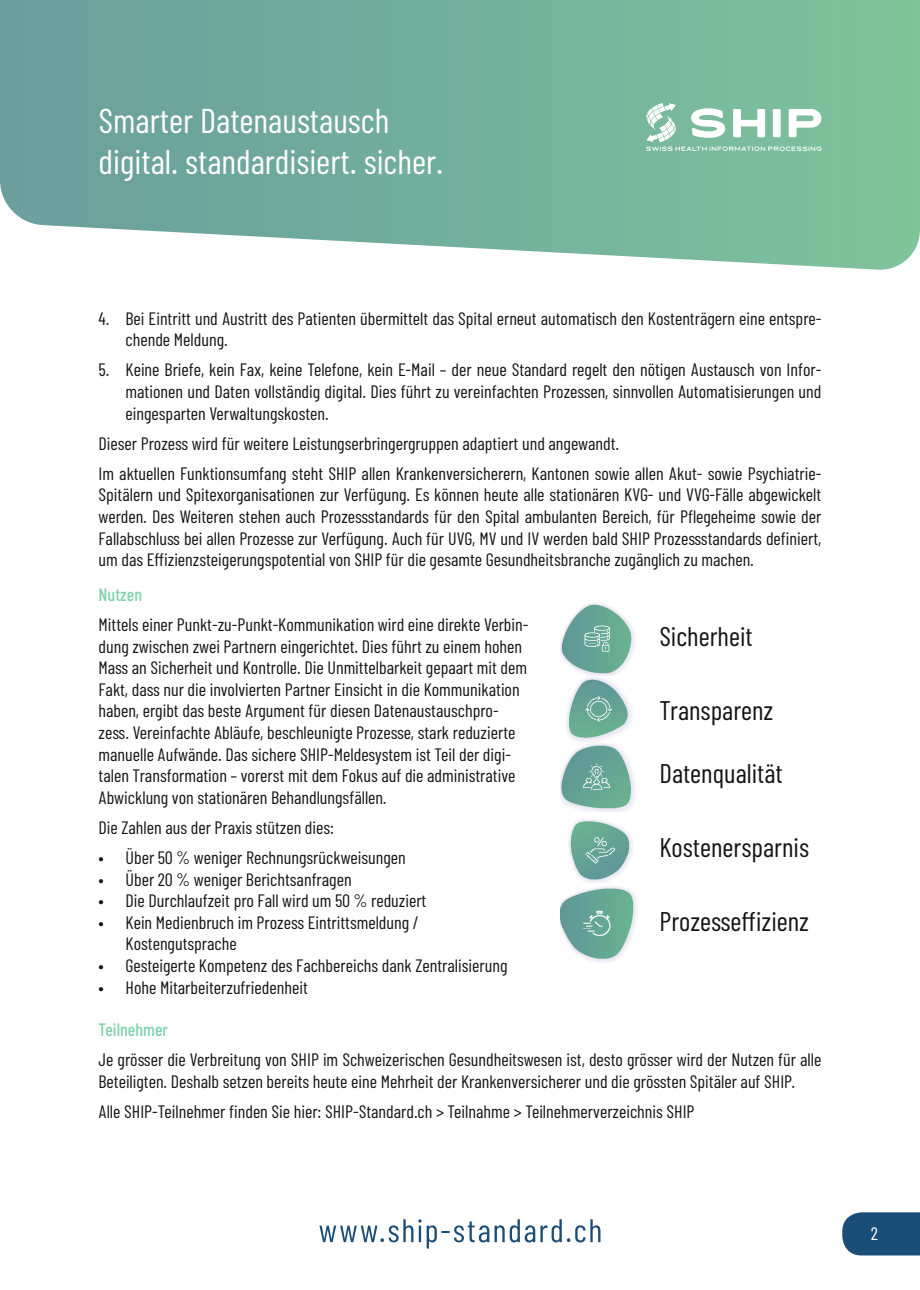
<style>
.page{position:relative;width:920px;height:1290px;background:#fff}
.page>*{position:absolute;margin:0;border:0;box-sizing:border-box;transform-origin:0 0}
.t1{font:34.5px/41.4px "Barlow Condensed";color:#fff}
.t2{font:27px "Barlow Condensed";color:#131413}
.t3{font:18px/21.6px "Barlow Condensed";color:#131413}
.t4{font:500 18px "Barlow Condensed";color:#81d2af}
.t5{font:18px "Barlow Condensed";color:#fff}
</style>
<div class="page">
<svg style="left:842px;top:1212px;width:78px;height:43px;background:#26567e"></svg>
<svg style="left:0;top:0;width:920px;height:270px;background:#80b7a5"></svg>
<svg style="left:319px;top:1219px;width:281px;height:29px"></svg>
<svg style="left:646px;top:103px;width:175px;height:48px"></svg>
<img style="left:561px;top:743px;width:74px;height:68px">
<img style="left:569px;top:819px;width:64px;height:64px">
<img style="left:561px;top:886px;width:76px;height:76px">
<img style="left:561px;top:603px;width:74px;height:73px">
<img style="left:566px;top:677px;width:66px;height:65px">
<p class="t1" style="left:99px;top:99px;width:346px">Smarter Datenaustausch digital. standardisiert. sicher.</p>
<p class="t3" style="left:126px;top:307px;width:697px;text-indent:-27px">4. Bei Eintritt und Austritt des Patienten übermittelt das Spital erneut automatisch den Kostenträgern eine entspre&shy;chende Meldung.</p>
<p class="t3" style="left:126px;top:359px;width:697px;text-align:justify;text-indent:-27px">5. Keine Briefe, kein Fax, keine Telefone, kein E-Mail – der neue Standard regelt den nötigen Austausch von Infor&shy;mationen und Daten vollständig digital. Dies führt zu vereinfachten Prozessen, sinnvollen Automatisierungen und eingesparten Verwaltungskosten.</p>
<p class="t3" style="left:99px;top:432px;width:522px">Dieser Prozess wird für weitere Leistungserbringergruppen adaptiert und angewandt.</p>
<p class="t3" style="left:99px;top:462px;width:724px;text-align:justify">Im aktuellen Funktionsumfang steht SHIP allen Krankenversicherern, Kantonen sowie allen Akut- sowie Psychiatrie-Spitälern und Spitexorganisationen zur Verfügung. Es können heute alle stationären KVG- und VVG-Fälle abgewickelt werden. Des Weiteren stehen auch Prozessstandards für den Spital ambulanten Bereich, für Pflegeheime sowie der Fallabschluss bei allen Prozesse zur Verfügung. Auch für UVG, MV und IV werden bald SHIP Prozessstandards definiert, um das Effizienzsteigerungspotential von SHIP für die gesamte Gesundheitsbranche zugänglich zu machen.</p>
<p class="t4" style="left:99px;top:583px;width:45px">Nutzen</p>
<p class="t3" style="left:99px;top:613px;width:431px">Mittels einer Punkt-zu-Punkt-Kommunikation wird eine direkte Verbin&shy;dung zwischen zwei Partnern eingerichtet. Dies führt zu einem hohen Mass an Sicherheit und Kontrolle. Die Unmittelbarkeit gepaart mit dem Fakt, dass nur die involvierten Partner Einsicht in die Kommunikation haben, ergibt das beste Argument für diesen Datenaustauschpro&shy;zess. Vereinfachte Abläufe, beschleunigte Prozesse, stark reduzierte manuelle Aufwände. Das sichere SHIP-Meldesystem ist Teil der digi&shy;talen Transformation – vorerst mit dem Fokus auf die administrative Abwicklung von stationären Behandlungsfällen.</p>
<p class="t3" style="left:99px;top:816px;width:237px">Die Zahlen aus der Praxis stützen dies:</p>
<p class="t3" style="left:99px;top:846px;width:309px">• Über 50 % weniger Rechnungsrückweisungen</p>
<p class="t3" style="left:99px;top:868px;width:255px">• Über 20 % weniger Berichtsanfragen</p>
<p class="t3" style="left:99px;top:889px;width:329px">• Die Durchlaufzeit pro Fall wird um 50 % reduziert</p>
<p class="t3" style="left:126px;top:911px;width:294px;text-indent:-27px">• Kein Medienbruch im Prozess Eintrittsmeldung /<br>Kostengutsprache</p>
<p class="t3" style="left:99px;top:954px;width:410px">• Gesteigerte Kompetenz des Fachbereichs dank Zentralisierung</p>
<p class="t3" style="left:99px;top:976px;width:211px">• Hohe Mitarbeiterzufriedenheit</p>
<p class="t2" style="left:659px;top:619px;width:95px">Sicherheit</p>
<p class="t2" style="left:659px;top:693px;width:115px">Transparenz</p>
<p class="t2" style="left:659px;top:757px;width:125px">Datenqualität</p>
<p class="t2" style="left:659px;top:831px;width:151px">Kostenersparnis</p>
<p class="t2" style="left:659px;top:904px;width:151px">Prozesseffizienz</p>
<p class="t4" style="left:99px;top:1018px;width:71px">Teilnehmer</p>
<p class="t3" style="left:99px;top:1048px;width:724px">Je grösser die Verbreitung von SHIP im Schweizerischen Gesundheitswesen ist, desto grösser wird der Nutzen für alle<br>Beteiligten. Deshalb setzen bereits heute eine Mehrheit der Krankenversicherer und die grössten Spitäler auf SHIP.</p>
<p class="t3" style="left:99px;top:1100px;width:597px">Alle SHIP-Teilnehmer finden Sie hier: SHIP-Standard.ch &gt; Teilnahme &gt; Teilnehmerverzeichnis SHIP</p>
<p class="t5" style="left:871px;top:1222px;width:9px">2</p>
</div>
